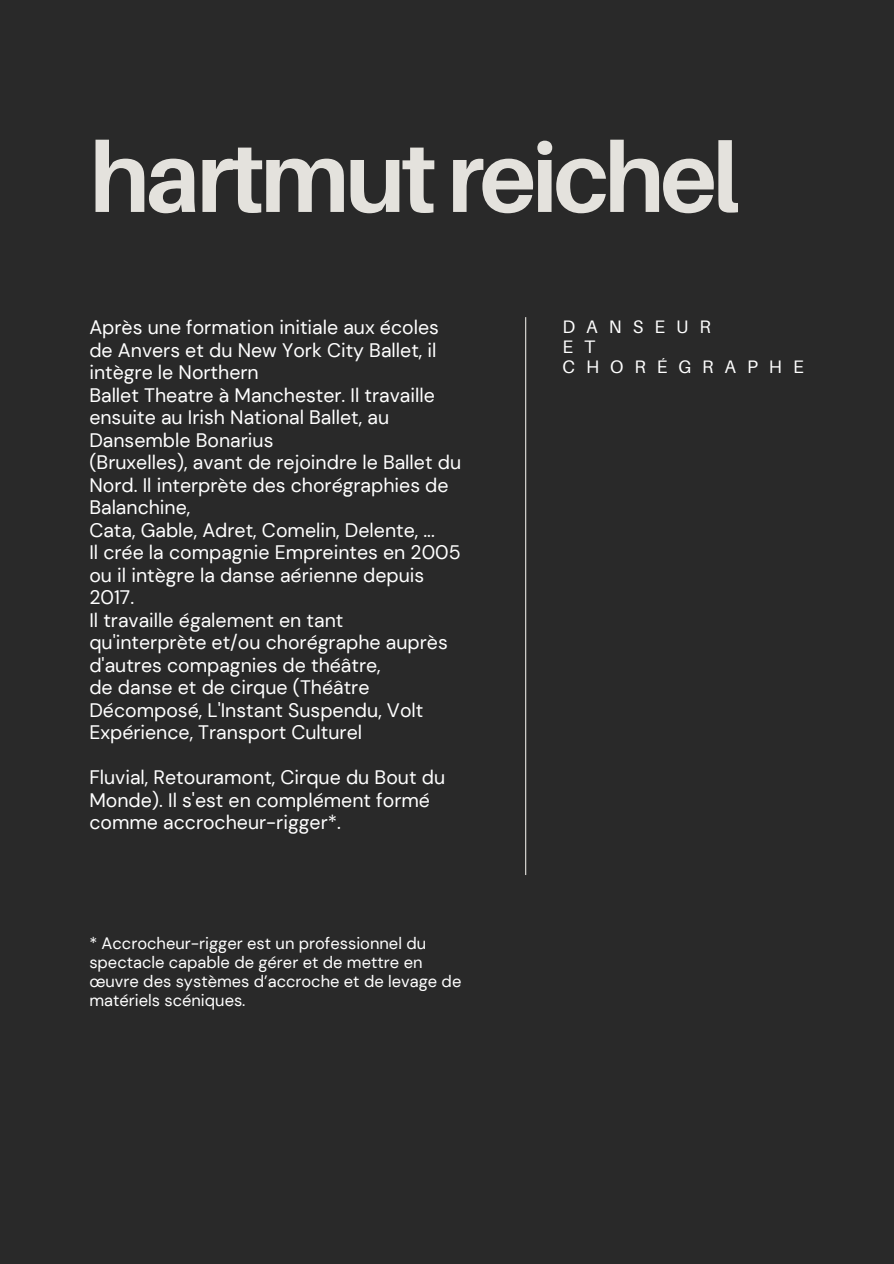
<style>
.page{position:relative;width:894px;height:1264px;background:#fff}
.page>*{position:absolute;margin:0;border:0;box-sizing:border-box;transform-origin:0 0}
.t1{font:700 97.65px "Aileron";letter-spacing:-.045em;color:#e4e2dd}
.t2{font:19.5px/22.5px "DM Sans";color:#fff}
.t3{font:18.15px/20.2px "Aileron";letter-spacing:.61em;color:#fff}
.t4{font:16.5px/19.2px "DM Sans";color:#fff}
</style>
<div class="page">
<div style="left:0;top:0;width:893px;height:1263px;background:#292929"></div>
<hr style="left:525px;top:317px;width:1px;height:558px;background:#e4e2dd">
<h1 class="t1" style="left:89px;top:117px;width:651px">hartmutreichel</h1>
<h3 class="t2" style="left:89px;top:316px;width:373px">Après une formation initiale aux écoles de Anvers et du New York City Ballet, il intègre le Northern<br>Ballet Theatre à Manchester. Il travaille ensuite au Irish National Ballet, au<br>Dansemble Bonarius<br>(Bruxelles), avant de rejoindre le Ballet du<br>Nord. Il interprète des chorégraphies de<br>Balanchine,<br>Cata, Gable, Adret, Comelin, Delente, ...<br>Il crée la compagnie Empreintes en 2005 ou il intègre la danse aérienne depuis<br>2017.<br>Il travaille également en tant qu'interprète et/ou chorégraphe auprès d'autres compagnies de théâtre,<br>de danse et de cirque (Théâtre<br>Décomposé, L'Instant Suspendu, Volt<br>Expérience, Transport Culturel</h3>
<h3 class="t2" style="left:89px;top:766px;width:357px">Fluvial, Retouramont, Cirque du Bout du<br>Monde). Il s'est en complément formé comme accrocheur-rigger*.</h3>
<p class="t4" style="left:89px;top:933px;width:373px">* Accrocheur-rigger est un professionnel du spectacle capable de gérer et de mettre en œuvre des systèmes d’accroche et de levage de matériels scéniques.</p>
<p class="t3" style="left:562px;top:316px;width:243px">DANSEUR<br>E T<br>CHORÉGRAPHE</p>
</div>
